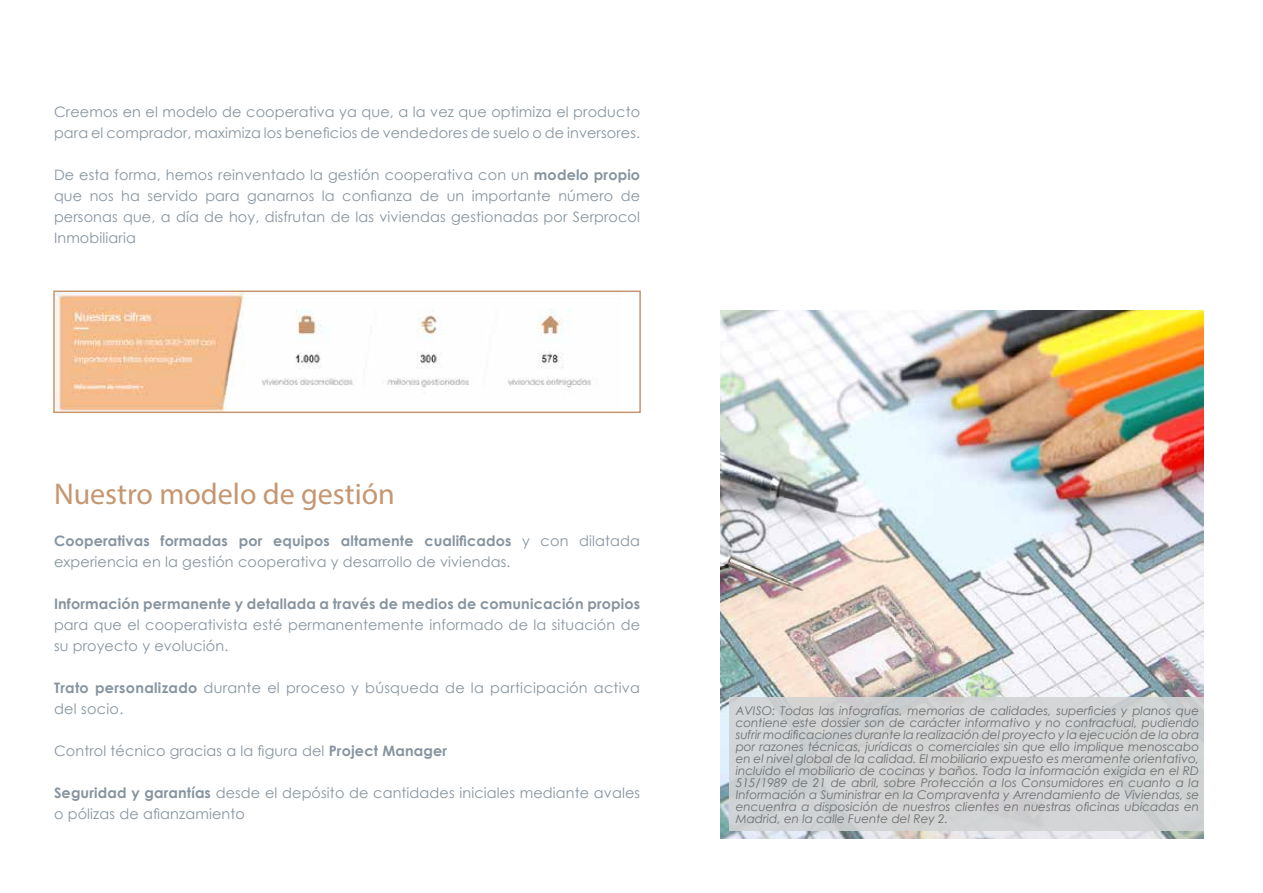
<style>
.page{position:relative;width:1263px;height:893px;background:#fff}
.page>*{position:absolute;margin:0;border:0;box-sizing:border-box;transform-origin:0 0}
.t1{font:30px "Myriad Pro";color:#c59670}
.t2{font:14.4px/21px "Century Gothic";letter-spacing:.01em;color:#87949f}
.t3{font:700 14.4px "Century Gothic";letter-spacing:.01em;color:#87949f}
.t4{font:italic 12px/12px "Century Gothic";color:#6d6e71;text-align:justify}
.s1{font-weight:700}
</style>
<div class="page">
<img style="left:720px;top:310px;width:484px;height:529px">
<div style="left:729px;top:697px;width:475px;height:133px;background:#d1d3d4"></div>
<img style="left:56px;top:294px;width:535px;height:116px">
<div style="left:53px;top:291px;width:588px;height:122px;border:2px solid #c59670"></div>
<p class="t2" style="left:54px;top:101px;width:588px">Creemos en el modelo de cooperativa ya que, a la vez que optimiza el producto para el comprador, maximiza los beneficios de vendedores de suelo o de inversores.</p>
<p class="t2" style="left:54px;top:164px;width:588px;text-align:justify">De esta forma, hemos reinventado la gestión cooperativa con un <span class="s1">modelo propio </span>que nos ha servido para ganarnos la confianza de un importante número de personas que, a día de hoy, disfrutan de las viviendas gestionadas por Serprocol Inmobiliaria</p>
<h1 class="t1" style="left:54px;top:476px;width:342px">Nuestro modelo de gestión</h1>
<p class="t2" style="left:54px;top:530px;width:588px"><span class="s1">Cooperativas formadas por equipos altamente cualificados</span> y con dilatada experiencia en la gestión cooperativa y desarrollo de viviendas.</p>
<p class="t3" style="left:54px;top:593px;width:588px">Información permanente y detallada a través de medios de comunicación propios</p>
<p class="t2" style="left:54px;top:614px;width:588px">para que el cooperativista esté permanentemente informado de la situación de su proyecto y evolución.</p>
<p class="t2" style="left:54px;top:677px;width:587px"><span class="s1">Trato personalizado</span> durante el proceso y búsqueda de la participación activa del socio.</p>
<p class="t2" style="left:54px;top:740px;width:395px">Control técnico gracias a la figura del <span class="s1">Project Manager</span></p>
<p class="t2" style="left:54px;top:782px;width:588px"><span class="s1">Seguridad y garantías</span> desde el depósito de cantidades iniciales mediante avales o pólizas de afianzamiento</p>
<p class="t4" style="left:736px;top:705px;width:465px">AVISO: Todas las infografías, memorias de calidades, superficies y planos que contiene este dossier son de carácter informativo y no contractual, pudiendo sufrir modificaciones durante la realización del proyecto y la ejecución de la obra por razones técnicas, jurídicas o comerciales sin que ello implique menoscabo en el nivel global de la calidad. El mobiliario expuesto es meramente orientativo, incluido el mobiliario de cocinas y baños. Toda la información exigida en el RD 515/1989 de 21 de abril, sobre Protección a los Consumidores en cuanto a la Información a Suministrar en la Compraventa y Arrendamiento de Viviendas, se encuentra a disposición de nuestros clientes en nuestras oficinas ubicadas en Madrid, en la calle Fuente del Rey 2.</p>
</div>
